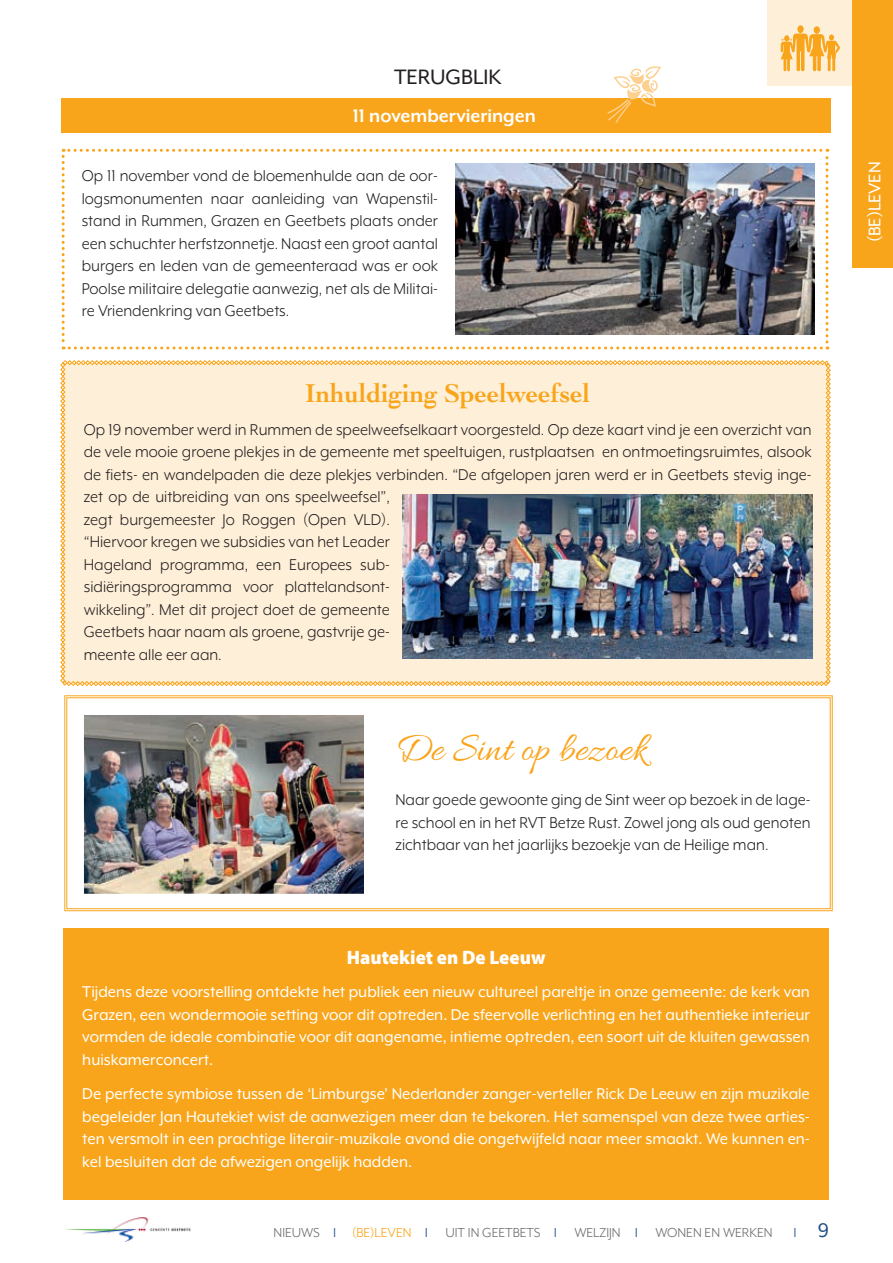
<style>
.page{position:relative;width:893px;height:1263px;background:#fff}
.page>*{position:absolute;margin:0;border:0;box-sizing:border-box;transform-origin:0 0}
.t1{font:42px "Allura";color:#f9a51b}
.t2{font:700 27px "Cochin";color:#f9a51b}
.t3{font:24px "Mr Eaves XL Mod OT";color:#231f20}
.t4{font:22.5px "Mr Eaves XL Mod OT";color:#214d88}
.t5{font:700 21px "Mr Eaves XL Mod OT";color:#fff}
.t6{font:19.5px "Myriad Variable Concept";color:#fff}
.t7{font:19.5px "Mr Eaves XL Mod OT";color:#fff}
.t8{font:18px/22.5px "Mr Eaves XL Mod OT";color:#231f20;text-align:justify}
.t9{font:18px/22.5px "Mr Eaves XL Mod OT";color:#fff;text-align:justify}
.t10{font:15px "Mr Eaves XL Mod OT";color:#6c6d70}
.s1{color:#214d88}
.s2{color:#f9a51b}
</style>
<div class="page">
<img style="left:65px;top:1217px;width:126px;height:25px">
<div style="left:767px;top:0;width:91px;height:85px;background:#feefd8"></div>
<div style="left:853px;top:0;width:40px;height:268px;background:#f9a51b"></div>
<svg style="left:781px;top:25px;width:59px;height:46px"></svg>
<div style="left:62px;top:99px;width:769px;height:34px;background:#f9a51b"></div>
<svg style="left:62px;top:149px;width:766px;height:200px"></svg>
<img style="left:455px;top:164px;width:359px;height:170px">
<svg style="left:607px;top:66px;width:55px;height:57px"></svg>
<div style="left:60px;top:360px;width:771px;height:326px;background:#feefd8"></div>
<img style="left:403px;top:495px;width:410px;height:164px">
<svg style="left:64px;top:695px;width:769px;height:217px"></svg>
<div style="left:66px;top:697px;width:765px;height:212px;border:1px solid #f9a51b"></div>
<div style="left:64px;top:928px;width:765px;height:271px;background:#f9a51b"></div>
<img style="left:85px;top:716px;width:278px;height:177px">
<div style="left:82px;top:713px;width:296px;height:183px;border:2px solid #fff"></div>
<h3 class="t3" style="left:394px;top:64px;width:109px">TERUGBLIK</h3>
<p class="t5" style="left:353px;top:104px;width:185px">11 novembervieringen</p>
<p class="t8" style="left:82px;top:165px;width:358px">Op 11 november vond de bloemenhulde aan de oor&shy;logsmonumenten naar aanleiding van Wapenstil&shy;stand in Rummen, Grazen en Geetbets plaats onder een schuchter herfstzonnetje. Naast een groot aantal burgers en leden van de gemeenteraad was er ook Poolse militaire delegatie aanwezig, net als de Militai&shy;re Vriendenkring van Geetbets.</p>
<h2 class="t2" style="left:305px;top:375px;width:287px">Inhuldiging Speelweefsel</h2>
<p class="t8" style="left:84px;top:418px;width:729px;text-align:left">Op 19 november werd in Rummen de speelweefselkaart voorgesteld. Op deze kaart vind je een overzicht van de vele mooie groene plekjes in de gemeente met speeltuigen, rustplaatsen en ontmoetingsruimtes, alsook de fiets- en wandelpaden die deze plekjes verbinden. “De afgelopen jaren werd er in Geetbets stevig inge&shy;zet op de uitbreiding van ons speelweefsel”,<br>zegt burgemeester Jo Roggen (Open VLD).<br>“Hiervoor kregen we subsidies van het Leader<br>Hageland programma, een Europees sub-<br>sidiëringsprogramma voor plattelandsont-<br>wikkeling”. Met dit project doet de gemeente<br>Geetbets haar naam als groene, gastvrije ge-<br>meente alle eer aan.</p>
<h1 class="t1" style="left:395px;top:725px;width:253px">De Sint op bezoek</h1>
<p class="t8" style="left:395px;top:788px;width:417px">Naar goede gewoonte ging de Sint weer op bezoek in de lage&shy;re school en in het RVT Betze Rust. Zowel jong als oud genoten zichtbaar van het jaarlijks bezoekje van de Heilige man.</p>
<p class="t6" style="left:347px;top:946px;width:200px">Hautekiet en De Leeuw</p>
<p class="t9" style="left:82px;top:980px;width:729px">Tijdens deze voorstelling ontdekte het publiek een nieuw cultureel pareltje in onze gemeente: de kerk van Grazen, een wondermooie setting voor dit optreden. De sfeervolle verlichting en het authentieke interieur vormden de ideale combinatie voor dit aangename, intieme optreden, een soort uit de kluiten gewassen huiskamerconcert.</p>
<p class="t9" style="left:82px;top:1082px;width:729px">De perfecte symbiose tussen de ‘Limburgse’ Nederlander zanger-verteller Rick De Leeuw en zijn muzikale begeleider Jan Hautekiet wist de aanwezigen meer dan te bekoren. Het samenspel van deze twee arties&shy;ten versmolt in een prachtige literair-muzikale avond die ongetwijfeld naar meer smaakt. We kunnen en&shy;kel besluiten dat de afwezigen ongelijk hadden.</p>
<p class="t10" style="left:274px;top:1224px;width:500px">NIEUWS <span class="s1">❘</span> <span class="s2">(BE)LEVEN</span> <span class="s1">❘</span> UIT IN GEETBETS <span class="s1">❘</span> WELZIJN <span class="s1">❘</span> WONEN EN WERKEN</p>
<p class="t4" style="left:794px;top:1217px;width:36px">❘ 9</p>
<p class="t7" style="left:864px;top:242px;width:82px;rotate:-90deg">(BE)LEVEN</p>
</div>
